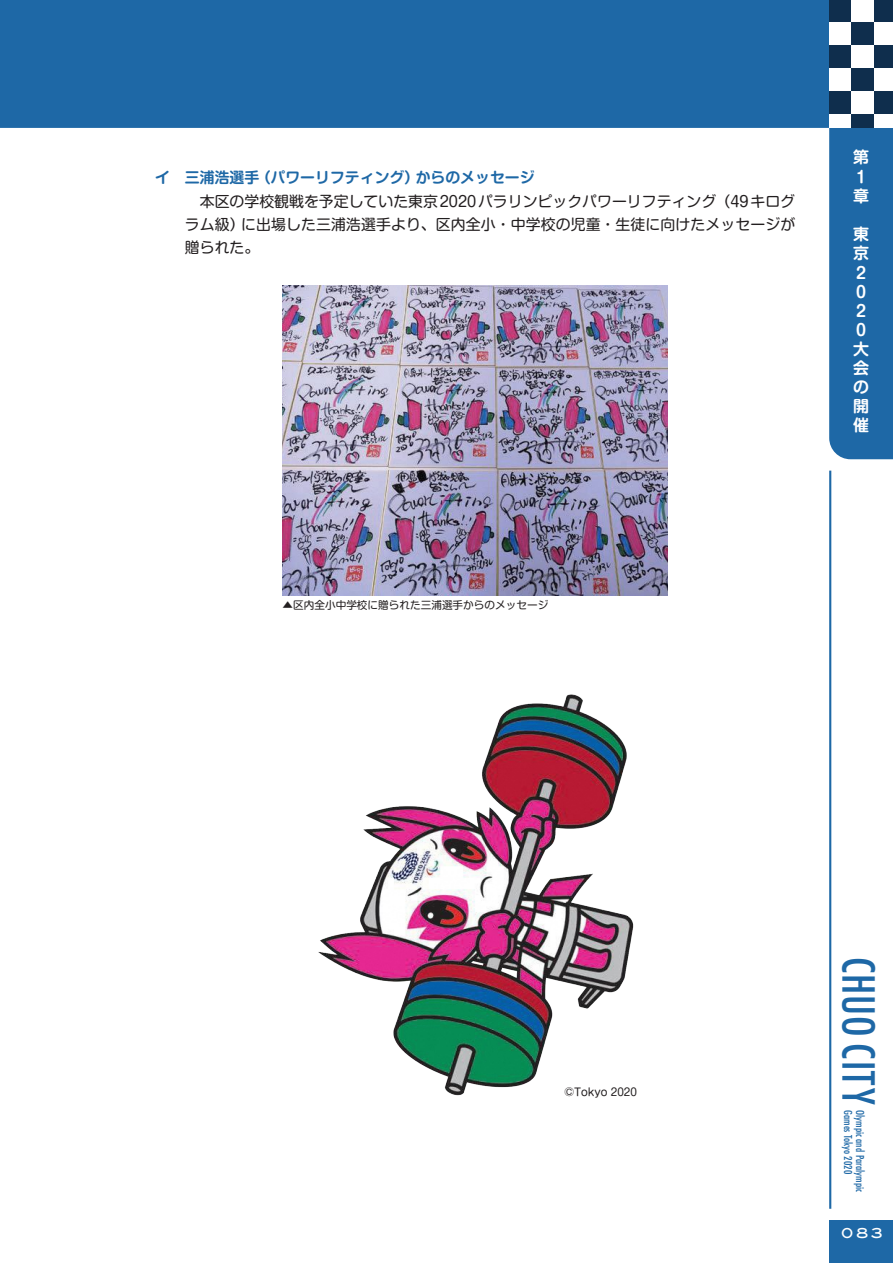
<style>
.page{position:relative;width:893px;height:1263px;background:#fff}
.page>*{position:absolute;margin:0;border:0;box-sizing:border-box;transform-origin:0 0}
.t1{font:500 condensed 43.05px "Futura";letter-spacing:.02em;color:#1e68a6}
.t2{font:700 15.9px/19.2px "Shin M Go Pr 6 De";color:#fff}
.s2字落としインデ{font:14.85px/23.4px "Shin M Go Pr 6";letter-spacing:.005em;color:#231f20;text-align:justify}
.小見出し{font:700 14.85px "Shin M Go Pr 6 De";color:#1e68a6}
.t3{font:13.8px "Blair Md ITCTT Medium";color:#fff}
.画像キャプション{font:10.65px "Shin M Go Pr 6";color:#231f20}
.t4{font:500 condensed 10.65px/11.7px "Futura";color:#1e68a6}
</style>
<div class="page">
<div style="left:829px;top:128px;width:64px;height:331px;background:#1e68a6"></div>
<div style="left:0;top:0;width:829px;height:128px;background:#1e68a6"></div>
<svg style="left:829px;top:0;width:64px;height:128px;fill:#0f2e4d"></svg>
<div style="left:829px;top:1220px;width:64px;height:43px;background:#1e68a6"></div>
<hr style="left:829px;top:471px;width:2px;height:738px;background:#1e68a6">
<img style="left:283px;top:286px;width:385px;height:310px">
<img style="left:318px;top:694px;width:316px;height:402px">
<p class="小見出し" style="left:155px;top:165px;width:381px">イ　三浦浩選手（パワーリフティング）からのメッセージ</p>
<p class="s2字落としインデ" style="left:185px;top:189px;width:612px;text-indent:15px">本区の学校観戦を予定していた東京2020パラリンピックパワーリフティング（49キログラム級）に出場した三浦浩選手より、区内全小・中学校の児童・生徒に向けたメッセージが贈られた。</p>
<p class="t2" style="left:853px;top:147px;width:17px">第<br>1章</p>
<p class="t2" style="left:853px;top:224px;width:17px">東京<br>２<br>０<br>２<br>０大会の開催</p>
<p class="画像キャプション" style="left:283px;top:597px;width:267px">▲区内全小中学校に贈られた三浦選手からのメッセージ</p>
<p class="画像キャプション" style="left:564px;top:1083px;width:74px">©Tokyo 2020</p>
<h1 class="t1" style="left:886px;top:957px;width:149px;rotate:90deg">CHUO CITY</h1>
<p class="t4" style="left:866px;top:1110px;width:84px;rotate:90deg">Olympic and Paralympic<br>Games Tokyo 2020</p>
<p class="t3" style="left:841px;top:1225px;width:44px">083</p>
</div>
